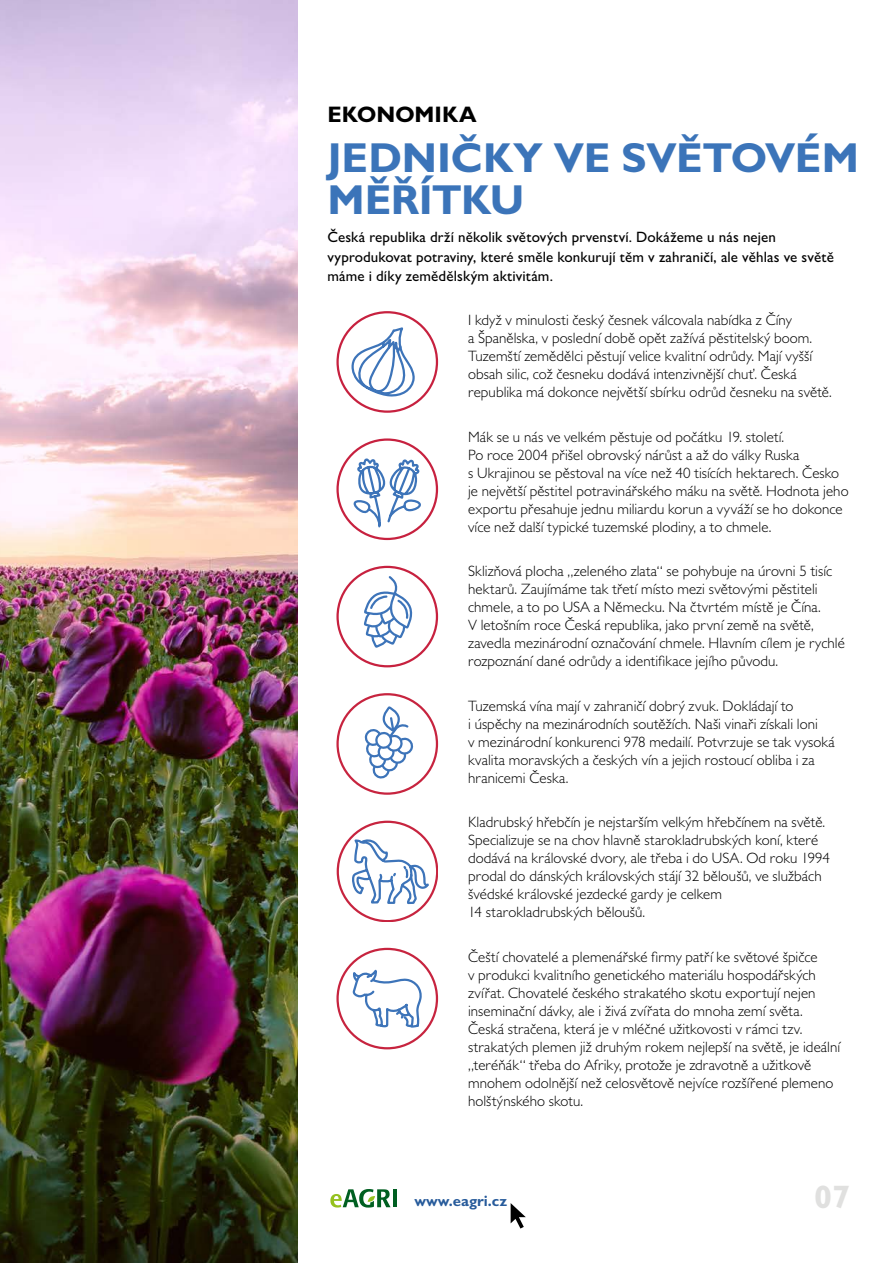
<style>
.page{position:relative;width:893px;height:1263px;background:#fff}
.page>*{position:absolute;margin:0;border:0;box-sizing:border-box;transform-origin:0 0}
.t1{font:700 42px/42px "Gill Sans MT Pro";letter-spacing:-.01em;color:#3b74b9}
.t2{font:700 32.55px "Gill Sans MT Pro";color:#e0e0df}
.t3{font:700 22.5px "Gill Sans MT Pro";color:#000}
.t4{font:300 15px/18px "Gill Sans MT Pro";letter-spacing:.005em;color:#000}
.t5{font:500 15px/19.5px "Gill Sans MT Pro";letter-spacing:.01em;color:#000}
.t6{font:700 15px "Gill Sans MT Pro";color:#275b9b}
</style>
<div class="page">
<img style="left:0;top:0;width:298px;height:1263px">
<div style="left:336px;top:438px;width:102px;height:102px;border:2px solid #c7213f;border-radius:50%"></div>
<svg style="left:354px;top:458px;width:68px;height:71px"></svg>
<div style="left:336px;top:566px;width:102px;height:101px;border:2px solid #c7213f;border-radius:50%"></div>
<svg style="left:363px;top:574px;width:50px;height:74px"></svg>
<div style="left:336px;top:948px;width:102px;height:101px;border:2px solid #c7243f;border-radius:50%"></div>
<svg style="left:351px;top:965px;width:72px;height:63px"></svg>
<div style="left:336px;top:693px;width:102px;height:102px;border:2px solid #c7243f;border-radius:50%"></div>
<svg style="left:365px;top:707px;width:49px;height:71px"></svg>
<svg style="left:350px;top:790px;width:86px;height:115px"></svg>
<div style="left:336px;top:311px;width:102px;height:102px;border:2px solid #c7213f;border-radius:50%"></div>
<svg style="left:348px;top:311px;width:68px;height:87px"></svg>
<svg style="left:510px;top:1203px;width:16px;height:26px"></svg>
<hr style="left:393px;top:1189px;width:4px;height:18px;background:#005f21">
<svg style="left:330px;top:1189px;width:60px;height:18px"></svg>
<h3 class="t3" style="left:327px;top:100px;width:151px">EKONOMIKA</h3>
<h1 class="t1" style="left:327px;top:136px;width:533px">JEDNIČKY VE SVĚTOVÉM<br>MĚŘÍTKU</h1>
<p class="t5" style="left:327px;top:227px;width:508px">Česká republika drží několik světových prvenství. Dokážeme u nás nejen vyprodukovat potraviny, které směle konkurují těm v zahraničí, ale věhlas ve světě máme i díky zemědělským aktivitám.</p>
<p class="t4" style="left:468px;top:311px;width:365px">I když v minulosti český česnek válcovala nabídka z Číny<br>a Španělska, v poslední době opět zažívá pěstitelský boom.<br>Tuzemští zemědělci pěstují velice kvalitní odrůdy. Mají vyšší obsah silic, což česneku dodává intenzivnější chuť. Česká republika má dokonce největší sbírku odrůd česneku na světě.</p>
<p class="t4" style="left:468px;top:428px;width:382px">Mák se u nás ve velkém pěstuje od počátku 19. století.<br>Po roce 2004 přišel obrovský nárůst a až do války Ruska<br>s Ukrajinou se pěstoval na více než 40 tisících hektarech. Česko je největší pěstitel potravinářského máku na světě. Hodnota jeho exportu přesahuje jednu miliardu korun a vyváží se ho dokonce více než další typické tuzemské plodiny, a to chmele.</p>
<p class="t4" style="left:468px;top:562px;width:378px">Sklizňová plocha „zeleného zlata“ se pohybuje na úrovni 5 tisíc hektarů. Zaujímáme tak třetí místo mezi světovými pěstiteli chmele, a to po USA a Německu. Na čtvrtém místě je Čína.<br>V letošním roce Česká republika, jako první země na světě, zavedla mezinárodní označování chmele. Hlavním cílem je rychlé rozpoznání dané odrůdy a identifikace jejího původu.</p>
<p class="t4" style="left:468px;top:697px;width:368px">Tuzemská vína mají v zahraničí dobrý zvuk. Dokládají to<br>i úspěchy na mezinárodních soutěžích. Naši vinaři získali loni<br>v mezinárodní konkurenci 978 medailí. Potvrzuje se tak vysoká kvalita moravských a českých vín a jejich rostoucí obliba i za hranicemi Česka.</p>
<p class="t4" style="left:468px;top:813px;width:363px">Kladrubský hřebčín je nejstarším velkým hřebčínem na světě.<br>Specializuje se na chov hlavně starokladrubských koní, které dodává na královské dvory, ale třeba i do USA. Od roku 1994 prodal do dánských královských stájí 32 běloušů, ve službách švédské královské jezdecké gardy je celkem<br>14 starokladrubských běloušů.</p>
<p class="t4" style="left:468px;top:948px;width:374px">Čeští chovatelé a plemenářské firmy patří ke světové špičce<br>v produkci kvalitního genetického materiálu hospodářských zvířat. Chovatelé českého strakatého skotu exportují nejen inseminační dávky, ale i živá zvířata do mnoha zemí světa.<br>Česká stračena, která je v mléčné užitkovosti v rámci tzv. strakatých plemen již druhým rokem nejlepší na světě, je ideální „teréňák“ třeba do Afriky, protože je zdravotně a užitkově mnohem odolnější než celosvětově nejvíce rozšířené plemeno holštýnského skotu.</p>
<p class="t6" style="left:415px;top:1192px;width:94px">www.eagri.cz</p>
<h2 class="t2" style="left:814px;top:1176px;width:37px">07</h2>
</div>
